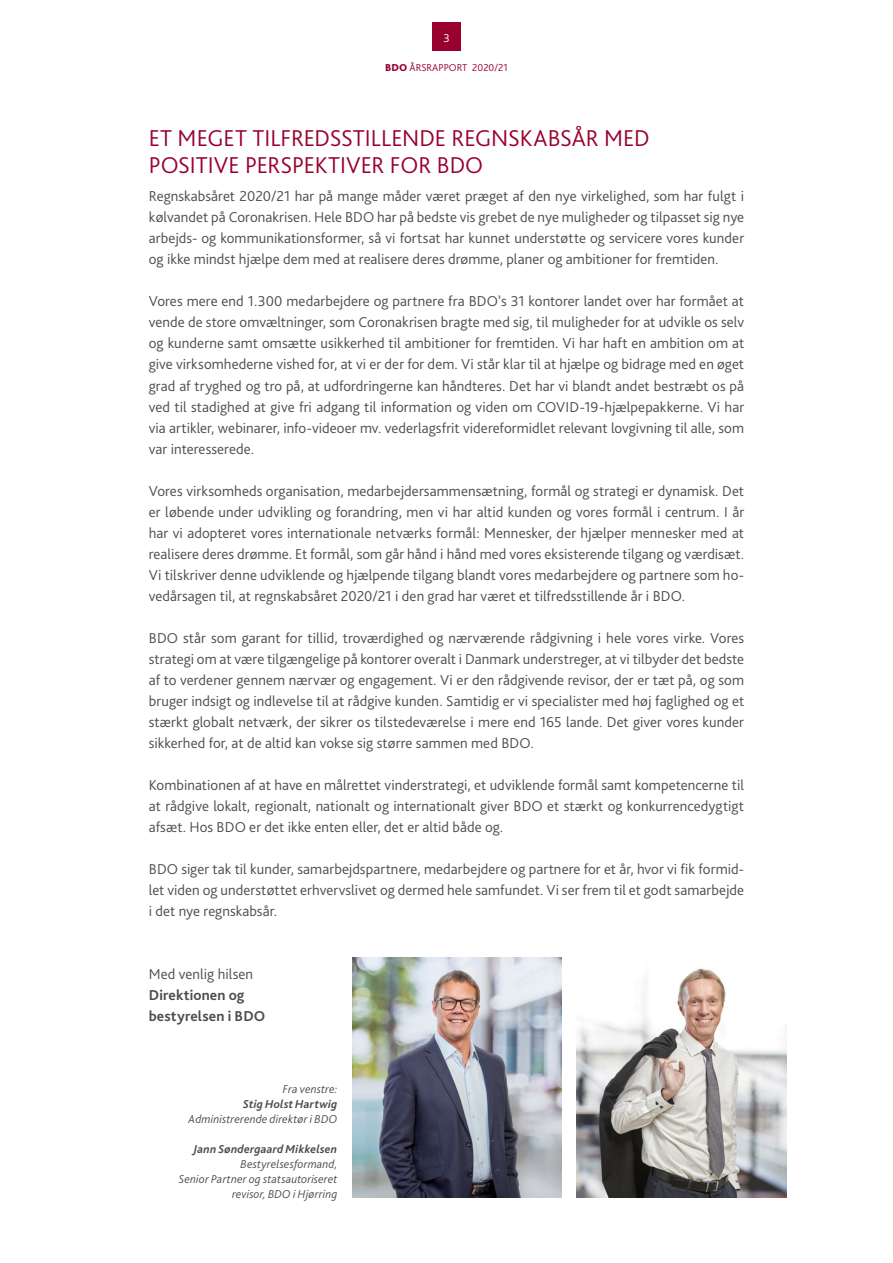
<style>
.page{position:relative;width:893px;height:1263px;background:#fff}
.page>*{position:absolute;margin:0;border:0;box-sizing:border-box;transform-origin:0 0}
.t1{font:300 24px/27px "Bliss Pro";color:#98012d}
.t2{font:300 15px/21px "Bliss Pro";letter-spacing:.005em;color:#4e4c4b;text-align:justify}
.t3{font:700 15px/21px "Bliss Pro";letter-spacing:.01em;color:#4e4c4b}
.t4{font:italic 300 12px/15px "Bliss Pro";letter-spacing:.015em;color:#4e4c4b;text-align:right}
.t5{font:italic 700 12px "Bliss Pro";letter-spacing:.015em;color:#4e4c4b}
.t6{font:300 12px "Bliss Pro";color:#fff}
.t7{font:300 10.5px "Bliss Pro";color:#98012d}
.s1{font-weight:800}
</style>
<div class="page">
<div style="left:432px;top:23px;width:29px;height:28px;background:#98012d"></div>
<img style="left:577px;top:968px;width:210px;height:230px">
<img style="left:352px;top:957px;width:210px;height:241px">
<p class="t6" style="left:443px;top:30px;width:8px">3</p>
<p class="t7" style="left:385px;top:61px;width:124px"><span class="s1">BDO</span> ÅRSRAPPORT 2020/21</p>
<h1 class="t1" style="left:149px;top:124px;width:502px">ET MEGET TILFREDSSTILLENDE REGNSKABSÅR MED<br>POSITIVE PERSPEKTIVER FOR BDO</h1>
<p class="t2" style="left:149px;top:186px;width:597px">Regnskabsåret 2020/21 har på mange måder været præget af den nye virkelighed, som har fulgt i kølvandet på Coronakrisen. Hele BDO har på bedste vis grebet de nye muligheder og tilpasset sig nye arbejds- og kommunikationsformer, så vi fortsat har kunnet understøtte og servicere vores kunder og ikke mindst hjælpe dem med at realisere deres drømme, planer og ambitioner for fremtiden.</p>
<p class="t2" style="left:149px;top:291px;width:597px">Vores mere end 1.300 medarbejdere og partnere fra BDO’s 31 kontorer landet over har formået at vende de store omvæltninger, som Coronakrisen bragte med sig, til muligheder for at udvikle os selv og kunderne samt omsætte usikkerhed til ambitioner for fremtiden. Vi har haft en ambition om at give virksomhederne vished for, at vi er der for dem. Vi står klar til at hjælpe og bidrage med en øget grad af tryghed og tro på, at udfordringerne kan håndteres. Det har vi blandt andet bestræbt os på ved til stadighed at give fri adgang til information og viden om COVID-19-hjælpepakkerne. Vi har via artikler, webinarer, info-videoer mv. vederlagsfrit videreformidlet relevant lovgivning til alle, som var interesserede.</p>
<p class="t2" style="left:149px;top:480px;width:597px">Vores virksomheds organisation, medarbejdersammensætning, formål og strategi er dynamisk. Det er løbende under udvikling og forandring, men vi har altid kunden og vores formål i centrum. I år har vi adopteret vores internationale netværks formål: Mennesker, der hjælper mennesker med at realisere deres drømme. Et formål, som går hånd i hånd med vores eksisterende tilgang og værdisæt.<br>Vi tilskriver denne udviklende og hjælpende tilgang blandt vores medarbejdere og partnere som ho&shy;vedårsagen til, at regnskabsåret 2020/21 i den grad har været et tilfredsstillende år i BDO.</p>
<p class="t2" style="left:149px;top:627px;width:597px">BDO står som garant for tillid, troværdighed og nærværende rådgivning i hele vores virke. Vores strategi om at være tilgængelige på kontorer overalt i Danmark understreger, at vi tilbyder det bedste af to verdener gennem nærvær og engagement. Vi er den rådgivende revisor, der er tæt på, og som bruger indsigt og indlevelse til at rådgive kunden. Samtidig er vi specialister med høj faglighed og et stærkt globalt netværk, der sikrer os tilstedeværelse i mere end 165 lande. Det giver vores kunder sikkerhed for, at de altid kan vokse sig større sammen med BDO.</p>
<p class="t2" style="left:149px;top:774px;width:597px">Kombinationen af at have en målrettet vinderstrategi, et udviklende formål samt kompetencerne til at rådgive lokalt, regionalt, nationalt og internationalt giver BDO et stærkt og konkurrencedygtigt afsæt. Hos BDO er det ikke enten eller, det er altid både og.</p>
<p class="t2" style="left:149px;top:858px;width:597px">BDO siger tak til kunder, samarbejdspartnere, medarbejdere og partnere for et år, hvor vi fik formid&shy;let viden og understøttet erhvervslivet og dermed hele samfundet. Vi ser frem til et godt samarbejde i det nye regnskabsår.</p>
<p class="t2" style="left:149px;top:963px;width:106px">Med venlig hilsen</p>
<p class="t3" style="left:149px;top:984px;width:118px">Direktionen og bestyrelsen i BDO</p>
<p class="t4" style="left:283px;top:1081px;width:56px">Fra venstre:</p>
<p class="t5" style="left:243px;top:1096px;width:96px">Stig Holst Hartwig</p>
<p class="t4" style="left:189px;top:1111px;width:150px">Administrerende direktør i BDO</p>
<p class="t5" style="left:193px;top:1141px;width:145px">Jann Søndergaard Mikkelsen</p>
<p class="t4" style="left:179px;top:1156px;width:160px">Bestyrelsesformand,<br>Senior Partner og statsautoriseret revisor, BDO i Hjørring</p>
</div>
